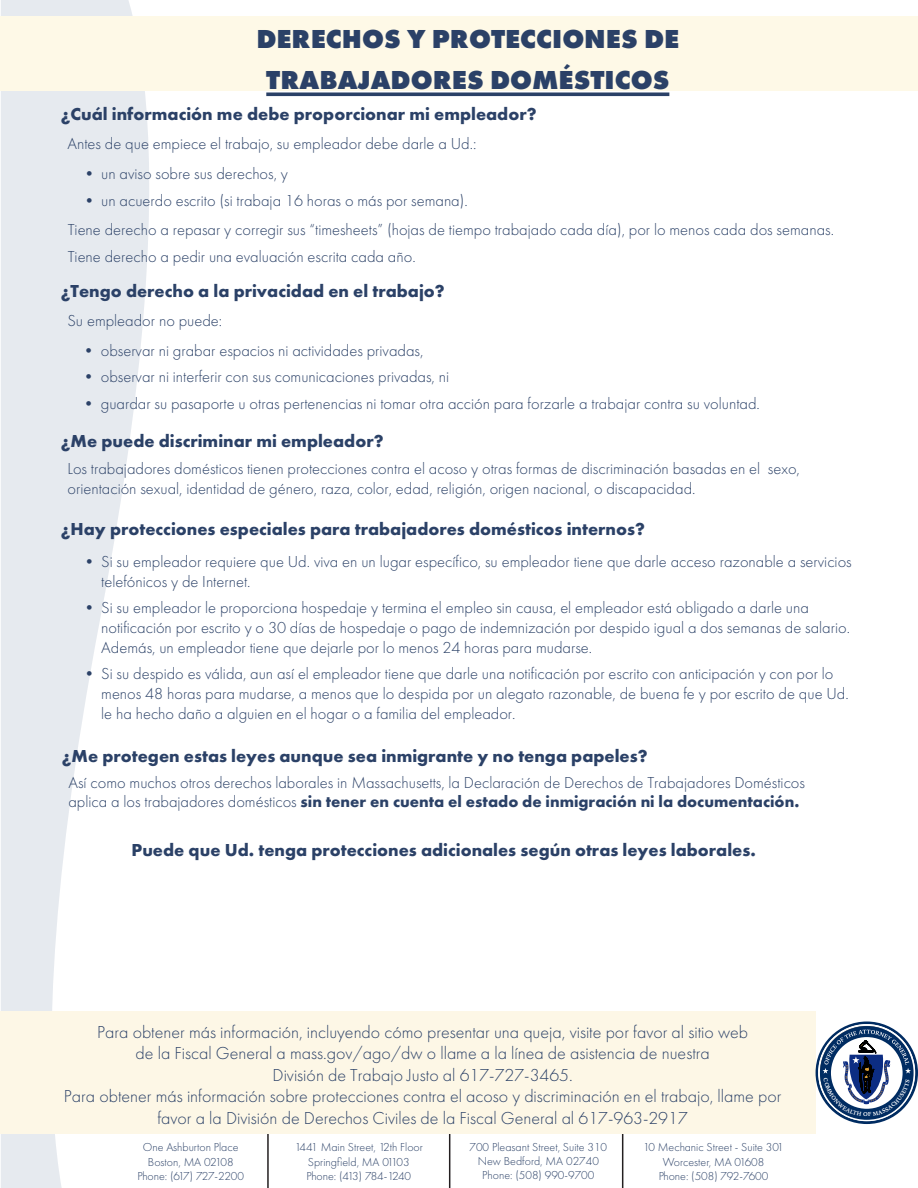
<style>
.page{position:relative;width:918px;height:1188px;background:#fff}
.page>*{position:absolute;margin:0;border:0;box-sizing:border-box;transform-origin:0 0}
.t1{font:800 27px/41.1px "Futura PT";color:#2b4167;text-align:center}
.t2{font:300 18px/21.6px "Futura PT";color:#2b4167;text-align:center}
.heading{font:700 18px "Futura PT";color:#2b4167}
.close_para{font:700 18px "Futura PT";color:#2b4167}
.heading-2{font:300 16.5px/19.8px "Futura PT";color:#2b4167}
.close_para-2{font:300 16.5px/26.5px "Futura PT";color:#2b4167}
.open_para{font:300 16.5px "Futura PT";color:#2b4167}
.Paragraph_Style_1{font:300 12px/14.4px "Futura PT";color:#2b4167;text-align:center}
.Paragraph_Style_1-2{font:300 12px "Futura PT";letter-spacing:-.025em;color:#2b4167}
.Paragraph_Style_1-3{font:300 12px "Futura PT";letter-spacing:-.03em;color:#2b4167}
.s1{font-weight:700}
</style>
<div class="page">
<svg style="left:0;top:0;width:161px;height:1188px;fill:#e6eaef"></svg>
<div style="left:0;top:1012px;width:816px;height:122px;background:#fdf7e6"></div>
<div style="left:816px;top:1022px;width:102px;height:102px;border:3px solid #002c62;border-radius:50%"></div>
<div style="left:820px;top:1026px;width:94px;height:94px;border:11px solid #002c62;border-radius:50%"></div>
<div style="left:122px;top:1134px;width:138px;height:54px;background:#fff"></div>
<hr style="left:622px;top:1134px;width:1px;height:54px;background:#231f20">
<hr style="left:267px;top:1134px;width:2px;height:54px;background:#231f20">
<hr style="left:449px;top:1134px;width:1px;height:54px;background:#231f20">
<div style="left:1px;top:17px;width:917px;height:74px;background:#fef9e7"></div>
<svg style="left:266px;top:92px;width:403px;height:4px;background:#445879"></svg>
<svg style="left:823px;top:1030px;width:88px;height:87px"></svg>
<p class="t1" style="left:256px;top:18px;width:424px">DERECHOS Y PROTECCIONES DE<br>TRABAJADORES DOMÉSTICOS</p>
<p class="heading" style="left:61px;top:103px;width:477px">¿Cuál información me debe proporcionar mi empleador?</p>
<p class="open_para" style="left:68px;top:135px;width:410px">Antes de que empiece el trabajo, su empleador debe darle a Ud.:</p>
<p class="heading-2" style="left:81px;top:164px;width:208px">• un aviso sobre sus derechos, y</p>
<p class="heading-2" style="left:81px;top:190px;width:388px">• un acuerdo escrito (si trabaja 16 horas o más por semana).</p>
<p class="close_para-2" style="left:68px;top:217px;width:768px">Tiene derecho a repasar y corregir sus “timesheets” (hojas de tiempo trabajado cada día), por lo menos cada dos semanas.<br>Tiene derecho a pedir una evaluación escrita cada año.</p>
<p class="heading" style="left:61px;top:279px;width:386px">¿Tengo derecho a la privacidad en el trabajo?</p>
<p class="open_para" style="left:68px;top:311px;width:156px">Su empleador no puede:</p>
<p class="heading-2" style="left:81px;top:340px;width:344px">• observar ni grabar espacios ni actividades privadas,</p>
<p class="heading-2" style="left:81px;top:367px;width:370px">• observar ni interferir con sus comunicaciones privadas, ni</p>
<p class="heading-2" style="left:81px;top:394px;width:681px">• guardar su pasaporte u otras pertenencias ni tomar otra acción para forzarle a trabajar contra su voluntad.</p>
<p class="heading" style="left:61px;top:430px;width:324px">¿Me puede discriminar mi empleador?</p>
<p class="heading-2" style="left:68px;top:459px;width:734px">Los trabajadores domésticos tienen protecciones contra el acoso y otras formas de discriminación basadas en el sexo, orientación sexual, identidad de género, raza, color, edad, religión, origen nacional, o discapacidad.</p>
<p class="heading" style="left:61px;top:517px;width:586px">¿Hay protecciones especiales para trabajadores domésticos internos?</p>
<p class="heading-2" style="left:101px;top:552px;width:752px;text-indent:-20px">• Si su empleador requiere que Ud. viva en un lugar específico, su empleador tiene que darle acceso razonable a servicios telefónicos y de Internet.</p>
<p class="heading-2" style="left:101px;top:598px;width:750px;text-indent:-20px">• Si su empleador le proporciona hospedaje y termina el empleo sin causa, el empleador está obligado a darle una notificación por escrito y o 30 días de hospedaje o pago de indemnización por despido igual a dos semanas de salario.<br>Además, un empleador tiene que dejarle por lo menos 24 horas para mudarse.</p>
<p class="heading-2" style="left:101px;top:664px;width:749px;text-indent:-20px">• Si su despido es válida, aun así el empleador tiene que darle una notificación por escrito con anticipación y con por lo menos 48 horas para mudarse, a menos que lo despida por un alegato razonable, de buena fe y por escrito de que Ud. le ha hecho daño a alguien en el hogar o a familia del empleador.</p>
<p class="close_para" style="left:62px;top:744px;width:587px">¿Me protegen estas leyes aunque sea inmigrante y no tenga papeles?</p>
<p class="close_para-2" style="left:68px;top:773px;width:738px;line-height:19.2px">Así como muchos otros derechos laborales in Massachusetts, la Declaración de Derechos de Trabajadores Domésticos aplica a los trabajadores domésticos <span class="s1">sin tener en cuenta el estado de inmigración ni la documentación.</span></p>
<p class="heading" style="left:132px;top:839px;width:626px">Puede que Ud. tenga protecciones adicionales según otras leyes laborales.</p>
<p class="t2" style="left:64px;top:1021px;width:719px">Para obtener más información, incluyendo cómo presentar una queja, visite por favor al sitio web<br>de la Fiscal General a mass.gov/ago/dw o llame a la línea de asistencia de nuestra<br>División de Trabajo Justo al 617-727-3465.<br>Para obtener más información sobre protecciones contra el acoso y discriminación en el trabajo, llame por favor a la División de Derechos Civiles de la Fiscal General al 617-963-2917</p>
<p class="Paragraph_Style_1" style="left:143px;top:1140px;width:97px">One Ashburton Place</p>
<p class="Paragraph_Style_1" style="left:148px;top:1154px;width:87px">Boston, MA 02108</p>
<p class="Paragraph_Style_1-2" style="left:137px;top:1169px;width:108px">Phone: (617) 727-2200</p>
<p class="Paragraph_Style_1" style="left:295px;top:1140px;width:130px">1441 Main Street, 12th Floor</p>
<p class="Paragraph_Style_1" style="left:308px;top:1154px;width:103px">Springfield, MA 01103</p>
<p class="Paragraph_Style_1-3" style="left:306px;top:1169px;width:106px">Phone: (413) 784-1240</p>
<p class="Paragraph_Style_1" style="left:469px;top:1139px;width:139px">700 Pleasant Street, Suite 310<br>New Bedford, MA 02740<br>Phone: (508) 990-9700</p>
<p class="Paragraph_Style_1" style="left:643px;top:1140px;width:142px">10 Mechanic Street - Suite 301</p>
<p class="Paragraph_Style_1" style="left:663px;top:1154px;width:103px">Worcester, MA 01608</p>
<p class="Paragraph_Style_1" style="left:659px;top:1169px;width:111px">Phone: (508) 792-7600</p>
</div>
